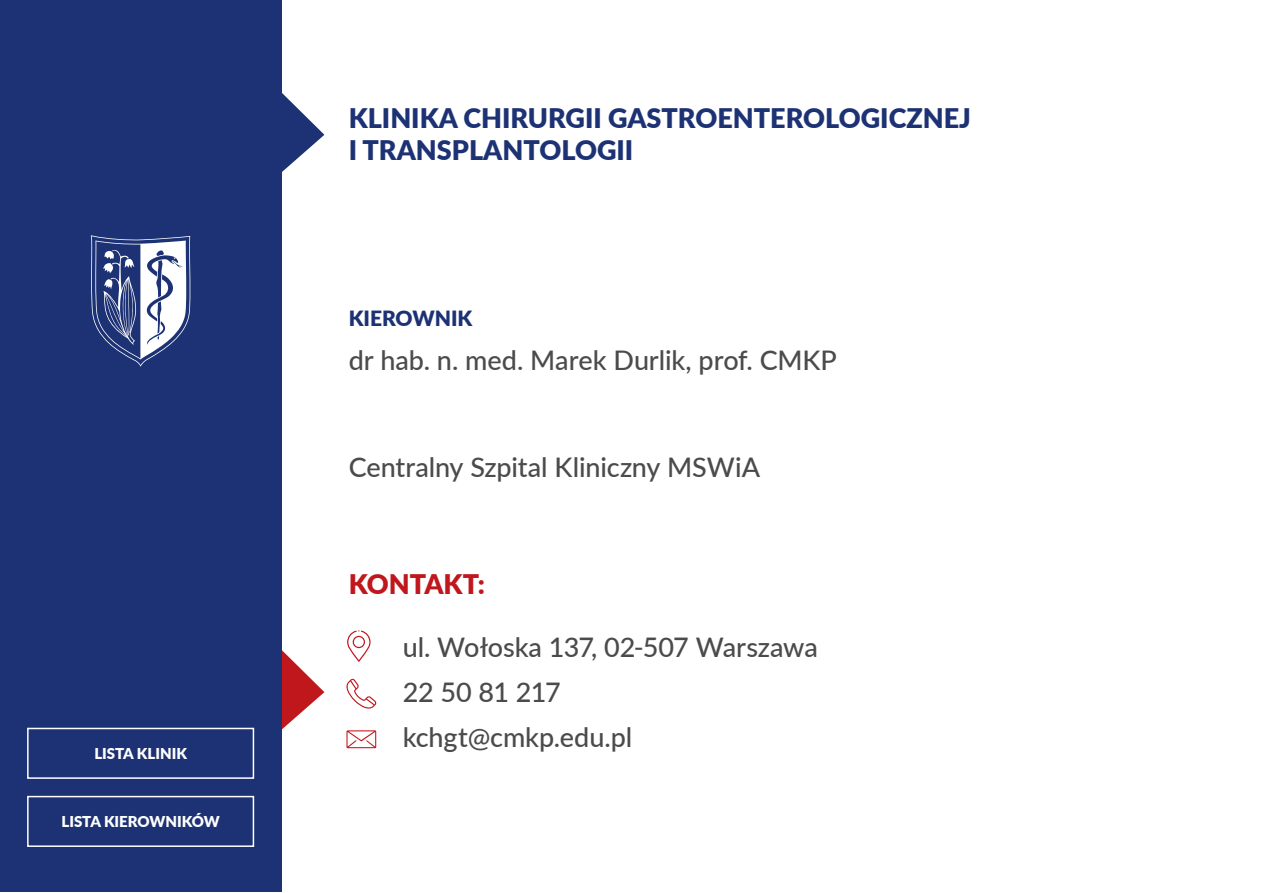
<style>
.page{position:relative;width:1263px;height:893px;background:#fff}
.page>*{position:absolute;margin:0;border:0;box-sizing:border-box;transform-origin:0 0}
.t1{font:500 27px/45px "Lato";letter-spacing:-.005em;color:#4b4b4b}
.t2{font:900 27px/32.4px "Lato";color:#1d3274}
.t3{font:900 27px "Lato";color:#c0171c}
.t4{font:900 21px "Lato";color:#1d3274}
.t5{font:900 15px "Lato";color:#fff}
</style>
<div class="page">
<svg style="left:281px;top:611px;width:43px;height:156px"></svg>
<svg style="left:281px;top:54px;width:43px;height:155px"></svg>
<div style="left:0;top:1px;width:281px;height:891px;background:#1d3274"></div>
<svg style="left:346px;top:678px;width:31px;height:31px"></svg>
<svg style="left:346px;top:730px;width:30px;height:18px"></svg>
<svg style="left:347px;top:630px;width:23px;height:32px"></svg>
<div style="left:27px;top:728px;width:227px;height:51px;border:2px solid #fff"></div>
<div style="left:27px;top:796px;width:227px;height:51px;border:2px solid #fff"></div>
<svg style="left:91px;top:235px;width:100px;height:132px"></svg>
<p class="t5" style="left:94px;top:743px;width:94px">LISTA KLINIK</p>
<p class="t5" style="left:61px;top:811px;width:160px">LISTA KIEROWNIKÓW</p>
<p class="t2" style="left:349px;top:101px;width:624px">KLINIKA CHIRURGII GASTROENTEROLOGICZNEJ<br>I TRANSPLANTOLOGII</p>
<p class="t4" style="left:349px;top:303px;width:125px">KIEROWNIK</p>
<p class="t1" style="left:349px;top:337px;width:490px">dr hab. n. med. Marek Durlik, prof. CMKP</p>
<p class="t1" style="left:349px;top:443px;width:413px">Centralny Szpital Kliniczny MSWiA</p>
<p class="t3" style="left:349px;top:564px;width:138px">KONTAKT:</p>
<p class="t1" style="left:403px;top:624px;width:417px">ul. Wołoska 137, 02-507 Warszawa<br>22 50 81 217<br>kchgt@cmkp.edu.pl</p>
</div>
